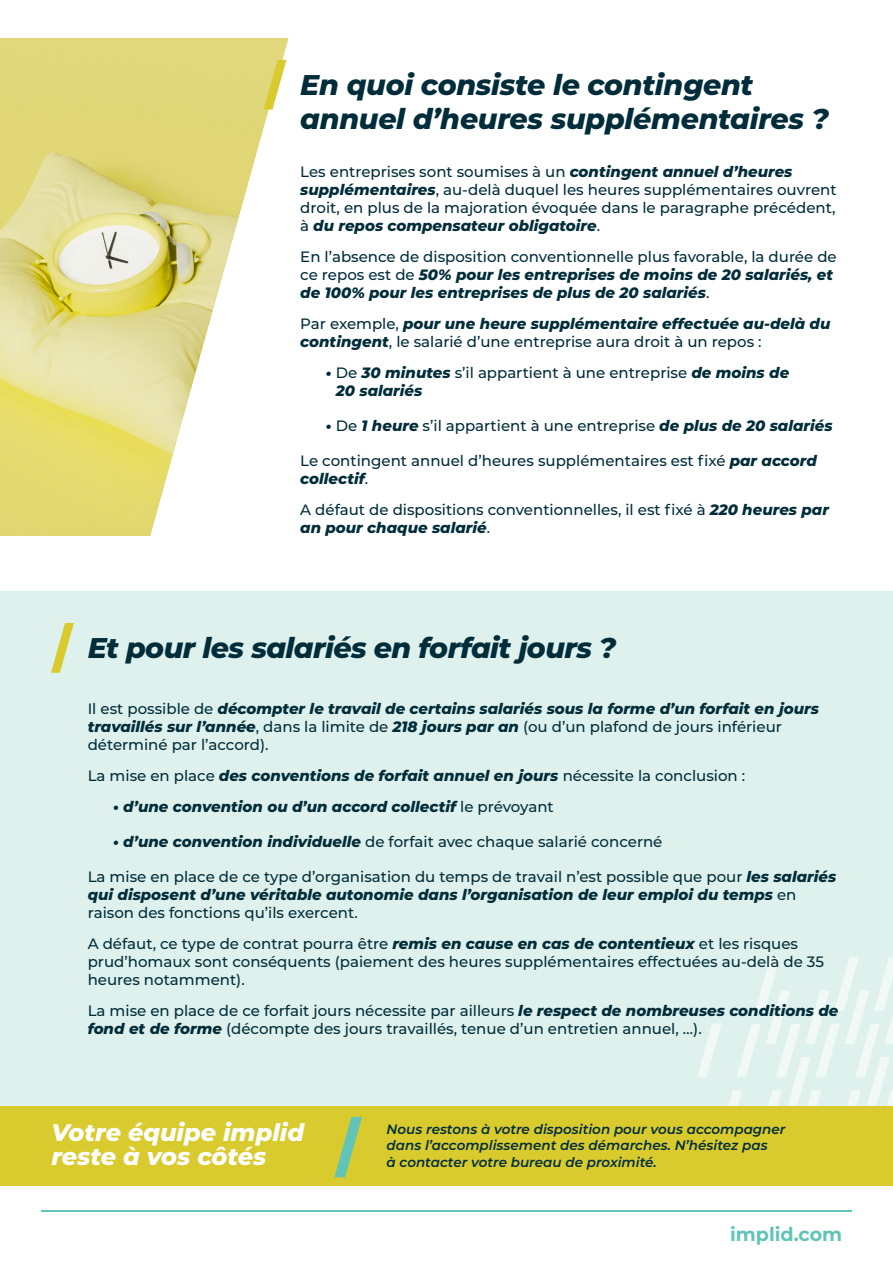
<style>
.page{position:relative;width:893px;height:1263px;background:#fff}
.page>*{position:absolute;margin:0;border:0;box-sizing:border-box;transform-origin:0 0}
.t1{font:italic 800 28.5px/34.2px "Montserrat";letter-spacing:-.01em;color:#012d3a}
.t2{font:italic 800 24px/24px "Montserrat";color:#fff}
.t3{font:700 19.05px "Montserrat";color:#61c4b6}
.t4{font:500 15px/18px "Montserrat";color:#012d3a}
.t5{font:italic 800 15px/18px "Montserrat";color:#012d3a}
.t6{font:italic 600 13.5px/16.5px "Montserrat";color:#012d3a}
.s1{font-weight:800;font-style:italic}
.s2{font-weight:500;font-style:normal}
</style>
<div class="page">
<hr style="left:41px;top:1210px;width:811px;height:1px;background:#61c4b6">
<div style="left:0;top:591px;width:893px;height:516px;background:#def1ed"></div>
<svg style="left:697px;top:957px;width:196px;height:150px"></svg>
<svg style="left:51px;top:623px;width:23px;height:50px"></svg>
<div style="left:1px;top:1107px;width:892px;height:79px;background:#d9ca2e"></div>
<svg style="left:334px;top:1117px;width:28px;height:60px"></svg>
<img style="left:0;top:38px;width:288px;height:498px">
<svg style="left:264px;top:60px;width:22px;height:50px"></svg>
<p class="t1" style="left:300px;top:66px;width:530px">En quoi consiste le contingent annuel d’heures supplémentaires ?</p>
<p class="t4" style="left:300px;top:163px;width:538px">Les entreprises sont soumises à un <span class="s1">contingent annuel d’heures supplémentaires</span>, au-delà duquel les heures supplémentaires ouvrent droit, en plus de la majoration évoquée dans le paragraphe précédent, à <span class="s1">du repos compensateur obligatoire</span>.</p>
<p class="t5" style="left:300px;top:247px;width:538px"><span class="s2">En l’absence de disposition conventionnelle plus favorable, la durée de ce repos est de</span> 50% pour les entreprises de moins de 20 salariés, et de 100% pour les entreprises de plus de 20 salariés<span class="s2">.</span></p>
<p class="t4" style="left:300px;top:314px;width:532px">Par exemple, <span class="s1">pour une heure supplémentaire effectuée au-delà du contingent</span>, le salarié d’une entreprise aura droit à un repos :</p>
<p class="t4" style="left:336px;top:363px;width:455px;text-indent:-10px"><span class="s1">•</span> De <span class="s1">30 minutes</span> s’il appartient à une entreprise <span class="s1">de moins de<br>20 salariés</span></p>
<p class="t4" style="left:326px;top:416px;width:508px"><span class="s1">•</span> De <span class="s1">1 heure</span> s’il appartient à une entreprise <span class="s1">de plus de 20 salariés</span></p>
<p class="t4" style="left:300px;top:451px;width:518px">Le contingent annuel d’heures supplémentaires est fixé <span class="s1">par accord collectif</span>.</p>
<p class="t4" style="left:300px;top:500px;width:530px">A défaut de dispositions conventionnelles, il est fixé à <span class="s1">220 heures par an pour chaque salarié</span>.</p>
<p class="t1" style="left:88px;top:629px;width:530px">Et pour les salariés en forfait jours ?</p>
<p class="t5" style="left:88px;top:699px;width:733px"><span class="s2">Il est possible de</span> décompter le travail de certains salariés sous la forme d’un forfait en jours travaillés sur l’année<span class="s2">, dans la limite de</span> 218 jours par an <span class="s2">(ou d’un plafond de jours inférieur déterminé par l’accord).</span></p>
<p class="t5" style="left:88px;top:766px;width:659px"><span class="s2">La mise en place</span> des conventions de forfait annuel en jours <span class="s2">nécessite la conclusion :</span></p>
<p class="t5" style="left:113px;top:797px;width:442px">• d’une convention ou d’un accord collectif <span class="s2">le prévoyant</span></p>
<p class="t4" style="left:113px;top:832px;width:551px"><span class="s1">• d’une convention individuelle</span> de forfait avec chaque salarié concerné</p>
<p class="t4" style="left:88px;top:867px;width:750px">La mise en place de ce type d’organisation du temps de travail n’est possible que pour <span class="s1">les salariés qui disposent d’une véritable autonomie dans l’organisation de leur emploi du temps</span> en raison des fonctions qu’ils exercent.</p>
<p class="t4" style="left:88px;top:934px;width:738px">A défaut, ce type de contrat pourra être <span class="s1">remis en cause en cas de contentieux</span> et les risques prud’homaux sont conséquents (paiement des heures supplémentaires effectuées au-delà de 35 heures notamment).</p>
<p class="t4" style="left:88px;top:1000px;width:752px">La mise en place de ce forfait jours nécessite par ailleurs <span class="s1">le respect de nombreuses conditions de fond et de forme</span> (décompte des jours travaillés, tenue d’un entretien annuel, …).</p>
<p class="t2" style="left:52px;top:1119px;width:254px">Votre équipe implid reste à vos côtés</p>
<p class="t6" style="left:387px;top:1120px;width:400px">Nous restons à votre disposition pour vous accompagner dans l’accomplissement des démarches. N’hésitez pas<br>à contacter votre bureau de proximité.</p>
<p class="t3" style="left:730px;top:1221px;width:114px">implid.com</p>
</div>
